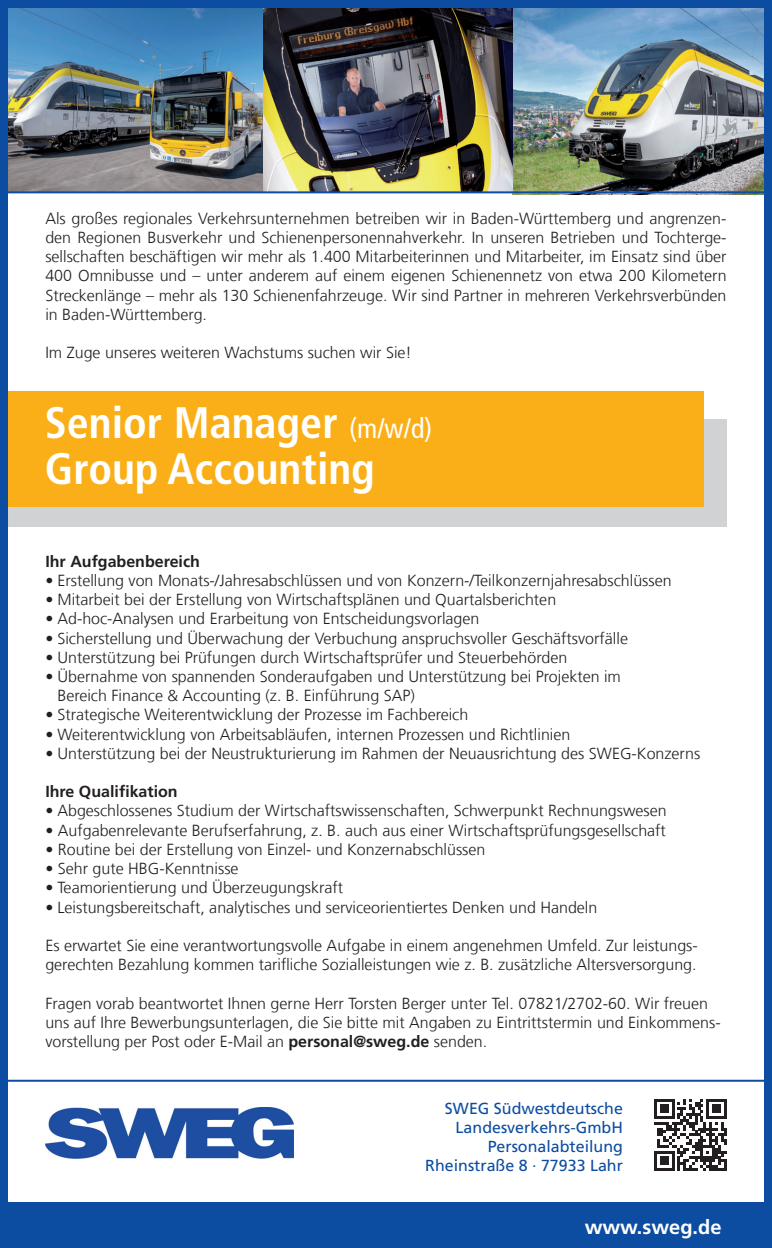
<style>
.page{position:relative;width:772px;height:1248px;background:#fff}
.page>*{position:absolute;margin:0;border:0;box-sizing:border-box;transform-origin:0 0}
.t1{font:700 condensed 44px/46px "Frutiger LT Com";color:#fff}
.t2{font:700 20px "Frutiger LT Com";color:#fff}
.t3{font:300 16px/19.2px "Frutiger LT Com";color:#231f20}
.t4{font:16px/19.2px "Frutiger LT Com";color:#0d4da1;text-align:right}
.t5{font:700 16px "Frutiger LT Com";color:#231f20}
.s1{font-weight:400;font-size:28px}
.s2{font-weight:700}
</style>
<div class="page">
<div style="left:0;top:419px;width:726px;height:107px;background:#d1d2d4"></div>
<div style="left:0;top:391px;width:703px;height:115px;background:#faaf18"></div>
<img style="left:9px;top:9px;width:254px;height:182px">
<img style="left:512px;top:9px;width:250px;height:186px">
<img style="left:263px;top:9px;width:249px;height:182px">
<hr style="left:0;top:191px;width:770px;height:2px;background:#0d4da1">
<div style="left:0;top:0;width:771px;height:1247px;border:8px solid #0d4da1"></div>
<svg style="left:654px;top:1099px;width:72px;height:71px"></svg>
<img style="left:45px;top:1107px;width:248px;height:52px">
<div style="left:0;top:1202px;width:771px;height:45px;background:#0d4da1"></div>
<hr style="left:0;top:1079px;width:771px;height:2px;background:#0d4da1">
<p class="t3" style="left:45px;top:209px;width:682px;text-align:justify">Als großes regionales Verkehrsunternehmen betreiben wir in Baden-Württemberg und angrenzen&shy;den Regionen Busverkehr und Schienenpersonennahverkehr. In unseren Betrieben und Tochterge&shy;sellschaften beschäftigen wir mehr als 1.400 Mitarbeiterinnen und Mitarbeiter, im Einsatz sind über 400 Omnibusse und – unter anderem auf einem eigenen Schienennetz von etwa 200 Kilometern Streckenlänge – mehr als 130 Schienenfahrzeuge. Wir sind Partner in mehreren Verkehrsverbünden in Baden-Württemberg.</p>
<p class="t3" style="left:45px;top:343px;width:367px">Im Zuge unseres weiteren Wachstums suchen wir Sie!</p>
<h1 class="t1" style="left:45px;top:400px;width:389px">Senior Manager <span class="s1">(m/w/d)<br></span>Group Accounting</h1>
<p class="t5" style="left:45px;top:551px;width:156px">Ihr Aufgabenbereich</p>
<p class="t3" style="left:45px;top:571px;width:627px">• Erstellung von Monats-/Jahresabschlüssen und von Konzern-/Teilkonzernjahresabschlüssen</p>
<p class="t3" style="left:45px;top:590px;width:512px">• Mitarbeit bei der Erstellung von Wirtschaftsplänen und Quartalsberichten</p>
<p class="t3" style="left:45px;top:609px;width:435px">• Ad-hoc-Analysen und Erarbeitung von Entscheidungsvorlagen</p>
<p class="t3" style="left:45px;top:628px;width:583px">• Sicherstellung und Überwachung der Verbuchung anspruchsvoller Geschäftsvorfälle</p>
<p class="t3" style="left:45px;top:647px;width:523px">• Unterstützung bei Prüfungen durch Wirtschaftsprüfer und Steuerbehörden</p>
<p class="t3" style="left:57px;top:667px;width:564px;text-indent:-12px">• Übernahme von spannenden Sonderaufgaben und Unterstützung bei Projekten im<br>Bereich Finance &amp; Accounting (z. B. Einführung SAP)</p>
<p class="t3" style="left:45px;top:705px;width:424px">• Strategische Weiterentwicklung der Prozesse im Fachbereich</p>
<p class="t3" style="left:45px;top:724px;width:526px">• Weiterentwicklung von Arbeitsabläufen, internen Prozessen und Richtlinien</p>
<p class="t3" style="left:45px;top:743px;width:656px">• Unterstützung bei der Neustrukturierung im Rahmen der Neuausrichtung des SWEG-Konzerns</p>
<p class="t5" style="left:45px;top:782px;width:134px">Ihre Qualifikation</p>
<p class="t3" style="left:45px;top:801px;width:622px">• Abgeschlossenes Studium der Wirtschaftswissenschaften, Schwerpunkt Rechnungswesen</p>
<p class="t3" style="left:45px;top:820px;width:621px">• Aufgabenrelevante Berufserfahrung, z. B. auch aus einer Wirtschaftsprüfungsgesellschaft</p>
<p class="t3" style="left:45px;top:839px;width:441px">• Routine bei der Erstellung von Einzel- und Konzernabschlüssen</p>
<p class="t3" style="left:45px;top:859px;width:194px">• Sehr gute HBG-Kenntnisse</p>
<p class="t3" style="left:45px;top:878px;width:299px">• Teamorientierung und Überzeugungskraft</p>
<p class="t3" style="left:45px;top:897px;width:553px">• Leistungsbereitschaft, analytisches und serviceorientiertes Denken und Handeln</p>
<p class="t3" style="left:45px;top:935px;width:653px">Es erwartet Sie eine verantwortungsvolle Aufgabe in einem angenehmen Umfeld. Zur leistungs&shy;gerechten Bezahlung kommen tarifliche Sozialleistungen wie z. B. zusätzliche Altersversorgung.</p>
<p class="t3" style="left:45px;top:993px;width:676px">Fragen vorab beantwortet Ihnen gerne Herr Torsten Berger unter Tel. 07821/2702-60. Wir freuen uns auf Ihre Bewerbungsunterlagen, die Sie bitte mit Angaben zu Eintrittstermin und Einkommens&shy;vorstellung per Post oder E-Mail an <span class="s2">personal@sweg.de</span> senden.</p>
<p class="t4" style="left:425px;top:1098px;width:199px">SWEG Südwestdeutsche<br>Landesverkehrs-GmbH<br>Personalabteilung<br>Rheinstraße 8 · 77933 Lahr</p>
<p class="t2" style="left:584px;top:1215px;width:138px">www.sweg.de</p>
</div>
